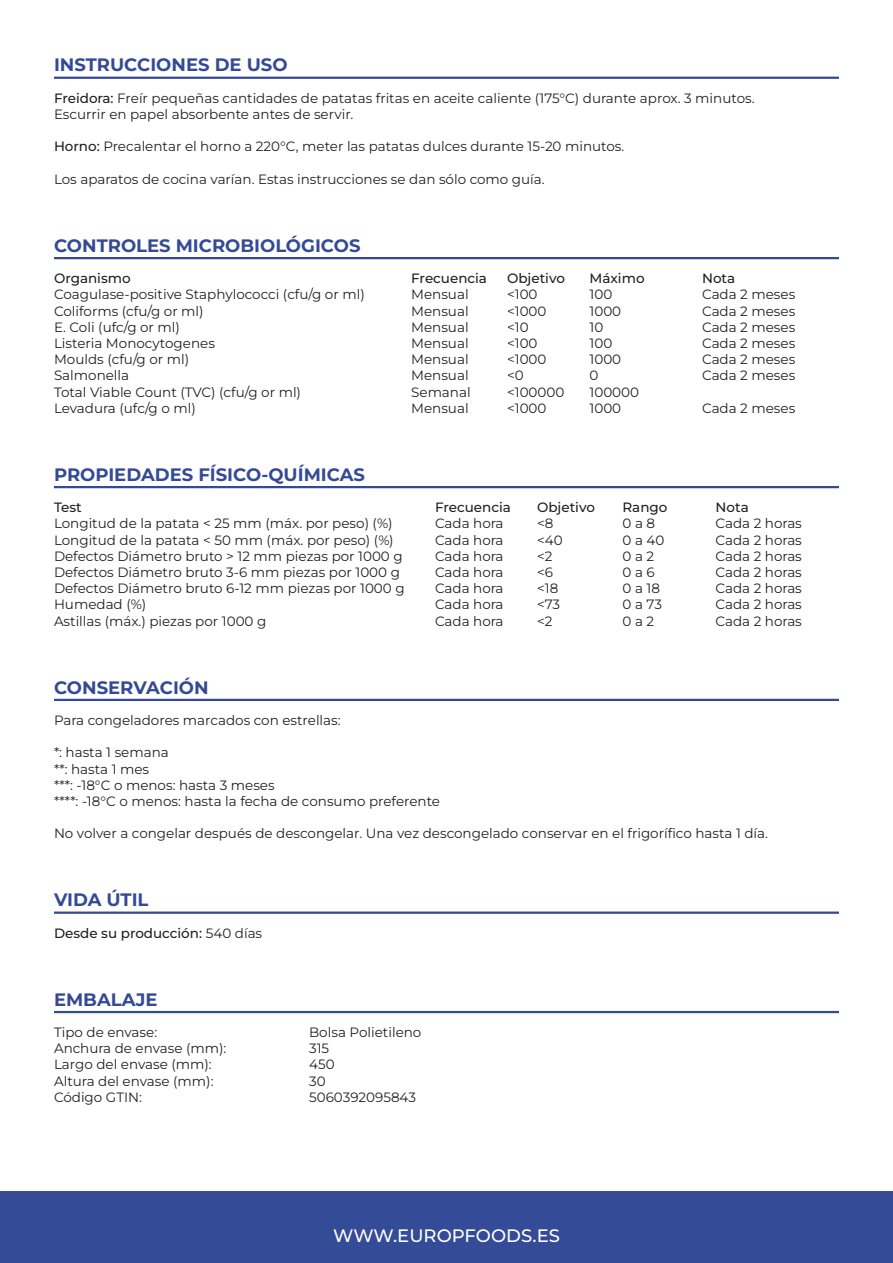
<style>
.page{position:relative;width:893px;height:1263px;background:#fff}
.page>*{position:absolute;margin:0;border:0;box-sizing:border-box;transform-origin:0 0}
.t1{font:700 18px "Montserrat";color:#344a96}
.t2{font:500 18px "Montserrat";color:#fff}
.t3{font:13.5px/16.2px "Montserrat";color:#231f20}
.t4{font:500 13.5px "Montserrat";color:#231f20}
.s1{font-weight:500}
.s2{font-weight:400}
</style>
<div class="page">
<hr style="left:54px;top:77px;width:785px;height:2px;background:#344a96">
<hr style="left:54px;top:699px;width:785px;height:2px;background:#344a96">
<div style="left:0;top:1191px;width:893px;height:72px;background:#344b97"></div>
<hr style="left:54px;top:911px;width:785px;height:3px;background:#344a96">
<hr style="left:54px;top:257px;width:785px;height:2px;background:#344a96">
<hr style="left:54px;top:1011px;width:785px;height:2px;background:#344a96">
<hr style="left:54px;top:486px;width:785px;height:2px;background:#344a96">
<h1 class="t1" style="left:54px;top:53px;width:235px">INSTRUCCIONES DE USO</h1>
<p class="t3" style="left:54px;top:90px;width:702px"><span class="s1">Freidora:</span> Freír pequeñas cantidades de patatas fritas en aceite caliente (175°C) durante aprox. 3 minutos.<br>Escurrir en papel absorbente antes de servir.</p>
<p class="t3" style="left:54px;top:138px;width:572px"><span class="s1">Horno:</span> Precalentar el horno a 220°C, meter las patatas dulces durante 15-20 minutos.</p>
<p class="t3" style="left:54px;top:171px;width:492px">Los aparatos de cocina varían. Estas instrucciones se dan sólo como guía.</p>
<h1 class="t1" style="left:54px;top:233px;width:308px">CONTROLES MICROBIOLÓGICOS</h1>
<p class="t4" style="left:54px;top:269px;width:78px">Organismo</p>
<p class="t4" style="left:411px;top:269px;width:77px">Frecuencia</p>
<p class="t4" style="left:507px;top:269px;width:59px">Objetivo</p>
<p class="t4" style="left:590px;top:269px;width:57px">Máximo</p>
<p class="t4" style="left:702px;top:269px;width:35px">Nota</p>
<p class="t3" style="left:54px;top:286px;width:312px">Coagulase-positive Staphylococci (cfu/g or ml)</p>
<p class="t3" style="left:411px;top:286px;width:59px">Mensual</p>
<p class="t3" style="left:507px;top:286px;width:32px">&lt;100</p>
<p class="t3" style="left:590px;top:286px;width:24px">100</p>
<p class="t3" style="left:702px;top:286px;width:95px">Cada 2 meses</p>
<p class="t3" style="left:54px;top:302px;width:151px">Coliforms (cfu/g or ml)</p>
<p class="t3" style="left:411px;top:302px;width:59px">Mensual</p>
<p class="t3" style="left:507px;top:302px;width:41px">&lt;1000</p>
<p class="t3" style="left:590px;top:302px;width:33px">1000</p>
<p class="t3" style="left:702px;top:302px;width:95px">Cada 2 meses</p>
<p class="t3" style="left:54px;top:318px;width:127px">E. Coli (ufc/g or ml)</p>
<p class="t3" style="left:411px;top:318px;width:59px">Mensual</p>
<p class="t3" style="left:507px;top:318px;width:23px">&lt;10</p>
<p class="t3" style="left:590px;top:318px;width:15px">10</p>
<p class="t3" style="left:702px;top:318px;width:95px">Cada 2 meses</p>
<p class="t3" style="left:54px;top:335px;width:162px">Listeria Monocytogenes</p>
<p class="t3" style="left:411px;top:335px;width:59px">Mensual</p>
<p class="t3" style="left:507px;top:335px;width:32px">&lt;100</p>
<p class="t3" style="left:590px;top:335px;width:24px">100</p>
<p class="t3" style="left:702px;top:335px;width:95px">Cada 2 meses</p>
<p class="t3" style="left:54px;top:351px;width:137px">Moulds (cfu/g or ml)</p>
<p class="t3" style="left:411px;top:351px;width:59px">Mensual</p>
<p class="t3" style="left:507px;top:351px;width:41px">&lt;1000</p>
<p class="t3" style="left:590px;top:351px;width:33px">1000</p>
<p class="t3" style="left:702px;top:351px;width:95px">Cada 2 meses</p>
<p class="t3" style="left:54px;top:367px;width:77px">Salmonella</p>
<p class="t3" style="left:411px;top:367px;width:59px">Mensual</p>
<p class="t3" style="left:507px;top:367px;width:18px">&lt;0</p>
<p class="t3" style="left:590px;top:367px;width:10px">0</p>
<p class="t3" style="left:702px;top:367px;width:95px">Cada 2 meses</p>
<p class="t3" style="left:54px;top:383px;width:249px">Total Viable Count (TVC) (cfu/g or ml)</p>
<p class="t3" style="left:411px;top:383px;width:61px">Semanal</p>
<p class="t3" style="left:507px;top:383px;width:59px">&lt;100000</p>
<p class="t3" style="left:590px;top:383px;width:51px">100000</p>
<p class="t3" style="left:54px;top:399px;width:143px">Levadura (ufc/g o ml)</p>
<p class="t3" style="left:411px;top:399px;width:59px">Mensual</p>
<p class="t3" style="left:507px;top:399px;width:41px">&lt;1000</p>
<p class="t3" style="left:590px;top:399px;width:33px">1000</p>
<p class="t3" style="left:702px;top:399px;width:95px">Cada 2 meses</p>
<h1 class="t1" style="left:54px;top:462px;width:312px">PROPIEDADES FÍSICO-QUÍMICAS</h1>
<p class="t4" style="left:54px;top:498px;width:29px">Test</p>
<p class="t4" style="left:435px;top:498px;width:77px">Frecuencia</p>
<p class="t4" style="left:537px;top:498px;width:59px">Objetivo</p>
<p class="t4" style="left:622px;top:498px;width:46px">Rango</p>
<p class="t4" style="left:716px;top:498px;width:35px">Nota</p>
<p class="t3" style="left:54px;top:515px;width:340px">Longitud de la patata &lt; 25 mm (máx. por peso) (%)</p>
<p class="t3" style="left:435px;top:515px;width:70px">Cada hora</p>
<p class="t3" style="left:537px;top:515px;width:18px">&lt;8</p>
<p class="t3" style="left:622px;top:515px;width:34px">0 a 8</p>
<p class="t3" style="left:716px;top:515px;width:88px">Cada 2 horas</p>
<p class="t3" style="left:54px;top:531px;width:341px">Longitud de la patata &lt; 50 mm (máx. por peso) (%)</p>
<p class="t3" style="left:435px;top:531px;width:70px">Cada hora</p>
<p class="t3" style="left:537px;top:531px;width:27px">&lt;40</p>
<p class="t3" style="left:622px;top:531px;width:43px">0 a 40</p>
<p class="t3" style="left:716px;top:531px;width:88px">Cada 2 horas</p>
<p class="t3" style="left:54px;top:547px;width:350px">Defectos Diámetro bruto &gt; 12 mm piezas por 1000 g</p>
<p class="t3" style="left:435px;top:547px;width:70px">Cada hora</p>
<p class="t3" style="left:537px;top:547px;width:17px">&lt;2</p>
<p class="t3" style="left:622px;top:547px;width:33px">0 a 2</p>
<p class="t3" style="left:716px;top:547px;width:88px">Cada 2 horas</p>
<p class="t3" style="left:54px;top:564px;width:347px">Defectos Diámetro bruto 3-6 mm piezas por 1000 g</p>
<p class="t3" style="left:435px;top:564px;width:70px">Cada hora</p>
<p class="t3" style="left:537px;top:564px;width:17px">&lt;6</p>
<p class="t3" style="left:622px;top:564px;width:34px">0 a 6</p>
<p class="t3" style="left:716px;top:564px;width:88px">Cada 2 horas</p>
<p class="t3" style="left:54px;top:580px;width:352px">Defectos Diámetro bruto 6-12 mm piezas por 1000 g</p>
<p class="t3" style="left:435px;top:580px;width:70px">Cada hora</p>
<p class="t3" style="left:537px;top:580px;width:23px">&lt;18</p>
<p class="t3" style="left:622px;top:580px;width:39px">0 a 18</p>
<p class="t3" style="left:716px;top:580px;width:88px">Cada 2 horas</p>
<p class="t3" style="left:54px;top:596px;width:94px">Humedad (%)</p>
<p class="t3" style="left:435px;top:596px;width:70px">Cada hora</p>
<p class="t3" style="left:537px;top:596px;width:25px">&lt;73</p>
<p class="t3" style="left:622px;top:596px;width:41px">0 a 73</p>
<p class="t3" style="left:716px;top:596px;width:88px">Cada 2 horas</p>
<p class="t3" style="left:54px;top:612px;width:214px">Astillas (máx.) piezas por 1000 g</p>
<p class="t3" style="left:435px;top:612px;width:70px">Cada hora</p>
<p class="t3" style="left:537px;top:612px;width:17px">&lt;2</p>
<p class="t3" style="left:622px;top:612px;width:33px">0 a 2</p>
<p class="t3" style="left:716px;top:612px;width:88px">Cada 2 horas</p>
<h1 class="t1" style="left:54px;top:675px;width:156px">CONSERVACIÓN</h1>
<p class="t3" style="left:54px;top:712px;width:288px">Para congeladores marcados con estrellas:</p>
<p class="t3" style="left:54px;top:744px;width:388px">*: hasta 1 semana<br>**: hasta 1 mes<br>***: -18°C o menos: hasta 3 meses<br>****: -18°C o menos: hasta la fecha de consumo preferente</p>
<p class="t3" style="left:54px;top:825px;width:716px">No volver a congelar después de descongelar. Una vez descongelado conservar en el frigorífico hasta 1 día.</p>
<h1 class="t1" style="left:54px;top:888px;width:96px">VIDA ÚTIL</h1>
<p class="t4" style="left:54px;top:924px;width:210px">Desde su producción: <span class="s2">540 días</span></p>
<h1 class="t1" style="left:54px;top:987px;width:105px">EMBALAJE</h1>
<p class="t3" style="left:54px;top:1024px;width:105px">Tipo de envase:</p>
<p class="t3" style="left:309px;top:1024px;width:114px">Bolsa Polietileno</p>
<p class="t3" style="left:54px;top:1040px;width:174px">Anchura de envase (mm):</p>
<p class="t3" style="left:309px;top:1040px;width:22px">315</p>
<p class="t3" style="left:54px;top:1056px;width:159px">Largo del envase (mm):</p>
<p class="t3" style="left:309px;top:1056px;width:27px">450</p>
<p class="t3" style="left:54px;top:1072px;width:161px">Altura del envase (mm):</p>
<p class="t3" style="left:309px;top:1072px;width:18px">30</p>
<p class="t3" style="left:54px;top:1088px;width:89px">Código GTIN:</p>
<p class="t3" style="left:309px;top:1088px;width:108px">5060392095843</p>
<h1 class="t2" style="left:333px;top:1224px;width:228px">WWW.EUROPFOODS.ES</h1>
</div>
